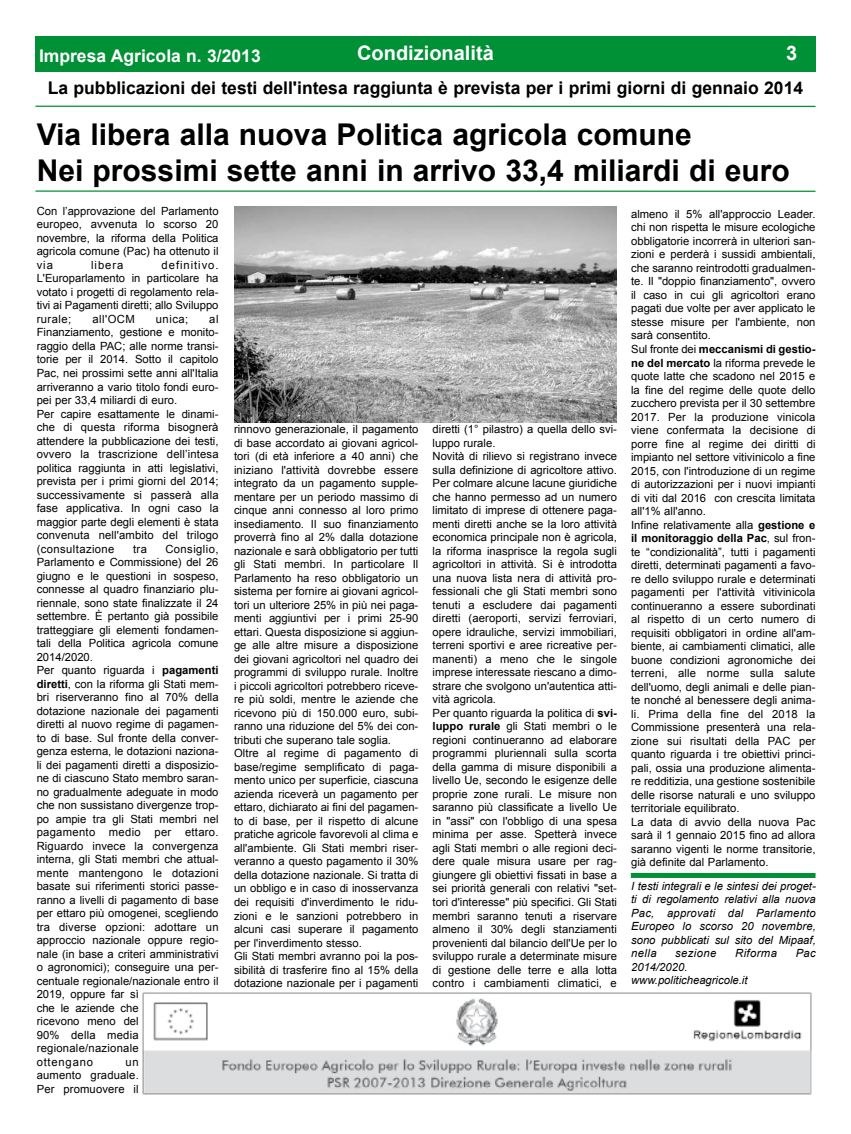
<style>
.page{position:relative;width:851px;height:1134px;background:#fff}
.page>*{position:absolute;margin:0;border:0;box-sizing:border-box;transform-origin:0 0}
.t1{font:700 30px/36px "Arial";color:#000}
.t2{font:700 20px "Arial";color:#fff}
.t3{font:700 17.5px "Arial";color:#000}
.t4{font:700 17.5px "Arial";color:#fff}
.t5{font:11.25px/13.5px "Arial";color:#000}
.t6{font:italic 11.25px/13.5px "Arial";color:#000;text-align:justify}
.t7{font:italic 11.25px "Arial";letter-spacing:.035em;color:#000}
.s1{font-weight:700}
</style>
<div class="page">
<div style="left:35px;top:36px;width:780px;height:35px;background:#009036"></div>
<img style="left:142px;top:992px;width:670px;height:103px">
<hr style="left:35px;top:106px;width:780px;height:1px;background:#009036">
<hr style="left:35px;top:190px;width:780px;height:2px;background:#009036">
<div style="left:630px;top:873px;width:185px;height:5px;background:#009036"></div>
<img style="left:234px;top:206px;width:383px;height:216px">
<h2 class="t2" style="left:357px;top:39px;width:138px">Condizionalità</h2>
<h3 class="t4" style="left:39px;top:44px;width:223px">Impresa Agricola n. 3/2013</h3>
<h2 class="t2" style="left:785px;top:39px;width:13px">3</h2>
<h3 class="t3" style="left:48px;top:76px;width:756px">La pubblicazioni dei testi dell'intesa raggiunta è prevista per i primi giorni di gennaio 2014</h3>
<h1 class="t1" style="left:37px;top:118px;width:754px">Via libera alla nuova Politica agricola comune<br>Nei prossimi sette anni in arrivo 33,4 miliardi di euro</h1>
<p class="t5" style="left:37px;top:204px;width:183px;text-align:justify">Con l’approvazione del Parlamento europeo, avvenuta lo scorso 20 novembre, la riforma della Politica agricola comune (Pac) ha ottenuto il via</p>
<p class="t5" style="left:37px;top:258px;width:183px;text-align:justify;text-indent:125px">definitivo.<br>L'Europarlamento in particolare ha votato i progetti di regolamento rela&shy;tivi ai Pagamenti diretti; allo Sviluppo rurale;</p>
<p class="t5" style="left:91px;top:258px;width:34px">libera</p>
<p class="t5" style="left:92px;top:312px;width:44px">all'OCM</p>
<p class="t5" style="left:156px;top:312px;width:34px">unica;</p>
<p class="t5" style="left:37px;top:312px;width:183px;text-indent:172px">al<br>Finanziamento, gestione e monito&shy;raggio della PAC; alle norme transi&shy;torie per il 2014. Sotto il capitolo<br>Pac, nei prossimi sette anni all'Italia arriveranno a vario titolo fondi euro&shy;pei per 33,4 miliardi di euro.<br>Per capire esattamente le dinami&shy;che di questa riforma bisognerà attendere la pubblicazione dei testi, ovvero la trascrizione dell’intesa politica raggiunta in atti legislativi, prevista per i primi giorni del 2014; successivamente si passerà alla fase applicativa. In ogni caso la maggior parte degli elementi è stata convenuta nell'ambito del trilogo (consultazione</p>
<p class="t5" style="left:37px;top:542px;width:183px;text-indent:129px">Consiglio,<br>Parlamento e Commissione) del 26 giugno e le questioni in sospeso, connesse al quadro finanziario plu&shy;riennale, sono state finalizzate il 24 settembre. È pertanto già possibile tratteggiare gli elementi fondamen&shy;tali della Politica agricola comune<br>2014/2020.<br>Per quanto riguarda i <span class="s1">pagamenti diretti</span>, con la riforma gli Stati mem&shy;bri riserveranno fino al 70% della dotazione nazionale dei pagamenti diretti al nuovo regime di pagamen&shy;to di base. Sul fronte della conver&shy;genza esterna, le dotazioni naziona&shy;li dei pagamenti diretti a disposizio&shy;ne di ciascuno Stato membro saran&shy;no gradualmente adeguate in modo che non sussistano divergenze trop&shy;po ampie tra gli Stati membri nel pagamento medio per ettaro.<br>Riguardo invece la convergenza interna, gli Stati membri che attual&shy;mente mantengono le dotazioni basate sui riferimenti storici passe&shy;ranno a livelli di pagamento di base per ettaro più omogenei, scegliendo tra diverse opzioni: adottare un approccio nazionale oppure regio&shy;nale (in base a criteri amministrativi o agronomici); conseguire una per&shy;centuale regionale/nazionale entro il<br>2019, oppure far sì<br>che le aziende che<br>ricevono meno del<br>90% della media regionale/nazionale<br>ottengano</p>
<p class="t5" style="left:133px;top:542px;width:15px">tra</p>
<p class="t5" style="left:37px;top:1055px;width:104px;text-align:justify;text-indent:89px">un aumento graduale.<br>Per promuovere il</p>
<p class="t5" style="left:234px;top:423px;width:186px">rinnovo generazionale, il pagamento di base accordato ai giovani agricol&shy;tori (di età inferiore a 40 anni) che iniziano l'attività dovrebbe essere integrato da un pagamento supple&shy;mentare per un periodo massimo di cinque anni connesso al loro primo insediamento. Il suo finanziamento proverrà fino al 2% dalla dotazione nazionale e sarà obbligatorio per tutti gli Stati membri. In particolare Il Parlamento ha reso obbligatorio un sistema per fornire ai giovani agricol&shy;tori un ulteriore 25% in più nei paga&shy;menti aggiuntivi per i primi 25-90 ettari. Questa disposizione si aggiun&shy;ge alle altre misure a disposizione dei giovani agricoltori nel quadro dei programmi di sviluppo rurale. Inoltre i piccoli agricoltori potrebbero riceve&shy;re più soldi, mentre le aziende che ricevono più di 150.000 euro, subi&shy;ranno una riduzione del 5% dei con&shy;tributi che superano tale soglia.<br>Oltre al regime di pagamento di base/regime semplificato di paga&shy;mento unico per superficie, ciascuna azienda riceverà un pagamento per ettaro, dichiarato ai fini del pagamen&shy;to di base, per il rispetto di alcune pratiche agricole favorevoli al clima e all'ambiente. Gli Stati membri riser&shy;veranno a questo pagamento il 30% della dotazione nazionale. Si tratta di un obbligo e in caso di inosservanza dei requisiti d'inverdimento le ridu&shy;zioni e le sanzioni potrebbero in alcuni casi superare il pagamento per l'inverdimento stesso.<br>Gli Stati membri avranno poi la pos&shy;sibilità di trasferire fino al 15% della dotazione nazionale per i pagamenti</p>
<p class="t5" style="left:432px;top:423px;width:186px">diretti (1° pilastro) a quella dello svi&shy;luppo rurale.<br>Novità di rilievo si registrano invece sulla definizione di agricoltore attivo.<br>Per colmare alcune lacune giuridiche che hanno permesso ad un numero limitato di imprese di ottenere paga&shy;menti diretti anche se la loro attività economica principale non è agricola, la riforma inasprisce la regola sugli agricoltori in attività. Si è introdotta una nuova lista nera di attività pro&shy;fessionali che gli Stati membri sono tenuti a escludere dai pagamenti diretti (aeroporti, servizi ferroviari, opere idrauliche, servizi immobiliari, terreni sportivi e aree ricreative per&shy;manenti) a meno che le singole imprese interessate riescano a dimo&shy;strare che svolgono un'autentica atti&shy;vità agricola.<br>Per quanto riguarda la politica di <span class="s1">svi&shy;luppo rurale</span> gli Stati membri o le regioni continueranno ad elaborare programmi pluriennali sulla scorta della gamma di misure disponibili a livello Ue, secondo le esigenze delle proprie zone rurali. Le misure non saranno più classificate a livello Ue in "assi" con l'obbligo di una spesa minima per asse. Spetterà invece agli Stati membri o alle regioni deci&shy;dere quale misura usare per rag&shy;giungere gli obiettivi fissati in base a sei priorità generali con relativi "set&shy;tori d'interesse" più specifici. Gli Stati membri saranno tenuti a riservare almeno il 30% degli stanziamenti provenienti dal bilancio dell'Ue per lo sviluppo rurale a determinate misure di gestione delle terre e alla lotta contro i cambiamenti climatici, e</p>
<p class="t5" style="left:631px;top:207px;width:186px">almeno il 5% all'approccio Leader. chi non rispetta le misure ecologiche obbligatorie incorrerà in ulteriori san&shy;zioni e perderà i sussidi ambientali, che saranno reintrodotti gradualmen&shy;te. Il "doppio finanziamento", ovvero il caso in cui gli agricoltori erano pagati due volte per aver applicato le stesse misure per l'ambiente, non sarà consentito.<br>Sul fronte dei <span class="s1">meccanismi di gestio&shy;ne del mercato</span> la riforma prevede le quote latte che scadono nel 2015 e la fine del regime delle quote dello zucchero prevista per il 30 settembre 2017. Per la produzione vinicola viene confermata la decisione di porre fine al regime dei diritti di impianto nel settore vitivinicolo a fine 2015, con l'introduzione di un regime di autorizzazioni per i nuovi impianti di viti dal 2016 con crescita limitata all'1% all'anno.<br>Infine relativamente alla <span class="s1">gestione e il monitoraggio della Pac</span>, sul fron&shy;te “condizionalità”, tutti i pagamenti diretti, determinati pagamenti a favo&shy;re dello sviluppo rurale e determinati pagamenti per l'attività vitivinicola continueranno a essere subordinati al rispetto di un certo numero di requisiti obbligatori in ordine all'am&shy;biente, ai cambiamenti climatici, alle buone condizioni agronomiche dei terreni, alle norme sulla salute dell'uomo, degli animali e delle pian&shy;te nonché al benessere degli anima&shy;li. Prima della fine del 2018 la Commissione presenterà una rela&shy;zione sui risultati della PAC per quanto riguarda i tre obiettivi princi&shy;pali, ossia una produzione alimenta&shy;re redditizia, una gestione sostenibile delle risorse naturali e uno sviluppo territoriale equilibrato.<br>La data di avvio della nuova Pac sarà il 1 gennaio 2015 fino ad allora saranno vigenti le norme transitorie, già definite dal Parlamento.</p>
<p class="t6" style="left:631px;top:879px;width:186px">I testi integrali e le sintesi dei proget&shy;ti di regolamento relativi alla nuova Pac, approvati dal Parlamento Europeo lo scorso 20 novembre, sono pubblicati sul sito del Mipaaf, nella</p>
<p class="t7" style="left:675px;top:946px;width:43px">sezione</p>
<p class="t7" style="left:735px;top:946px;width:43px">Riforma</p>
<p class="t6" style="left:795px;top:947px;width:22px">Pac</p>
<p class="t6" style="left:631px;top:960px;width:118px">2014/2020. www.politicheagricole.it</p>
</div>
